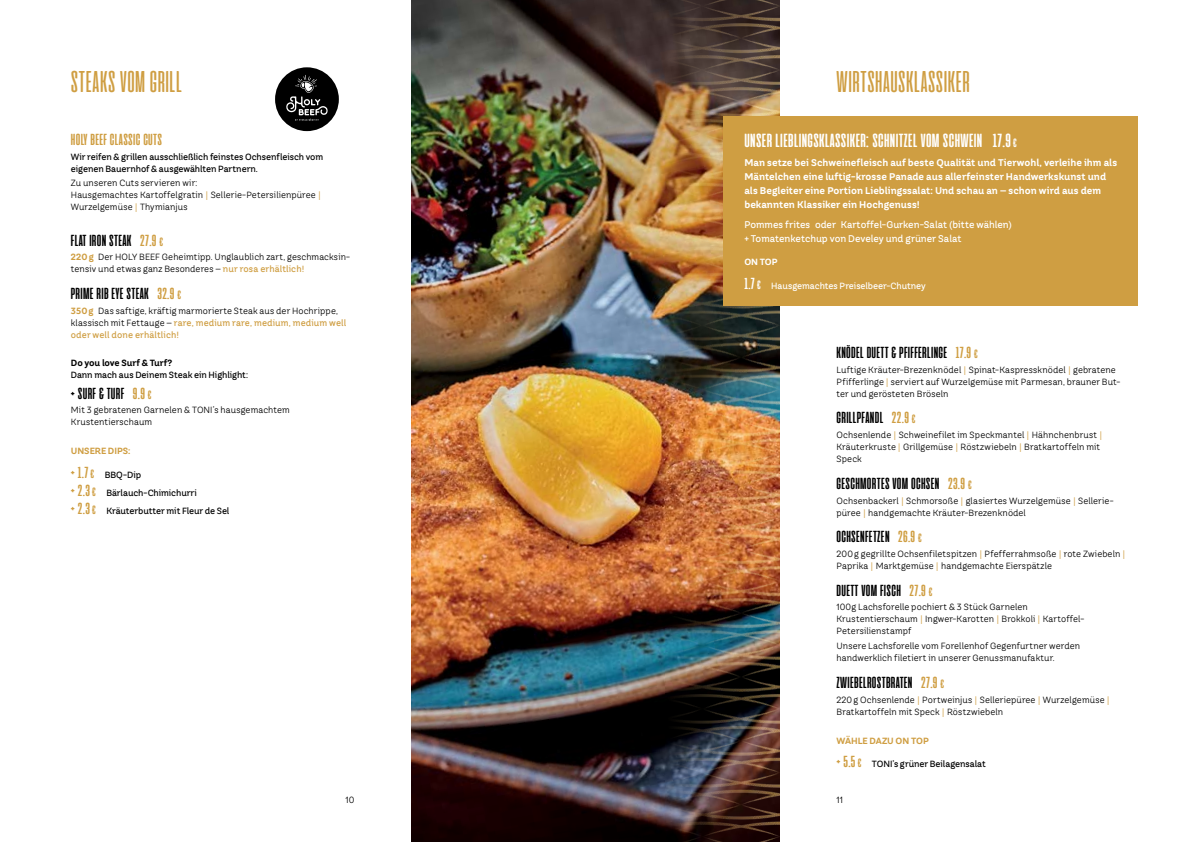
<style>
.page{position:relative;width:1191px;height:842px;background:#fff}
.page>*{position:absolute;margin:0;border:0;box-sizing:border-box;transform-origin:0 0}
.t1{font:30px "Cinematografica";letter-spacing:.02em;color:#cf9e42}
.t2{font:700 19px "Cinematografica";letter-spacing:.02em;color:#fff}
.t3{font:700 16px "Cinematografica";letter-spacing:.02em;color:#000}
.t4{font:700 16px "Cinematografica";letter-spacing:.02em;color:#cf9e42}
.t5{font:700 9.8px/14px "TT Hazelnuts";color:#fff}
.t6{font:500 9.8px/14px "TT Hazelnuts";letter-spacing:-.005em;color:#fff}
.t7{font:9px/12px "TT Hazelnuts";letter-spacing:.01em;color:#000}
.t8{font:500 9px/18px "TT Hazelnuts";letter-spacing:-.01em;color:#000}
.t9{font:500 9px "TT Hazelnuts";letter-spacing:-.01em;color:#fff}
.t10{font:700 9px "TT Hazelnuts";letter-spacing:-.005em;color:#cf9e42}
.t11{font:700 9px "TT Hazelnuts";letter-spacing:-.01em;color:#000}
.t12{font:700 9px "TT Hazelnuts";color:#fff}
.s1{color:#cf9e42}
.s2{font-size:12px;color:#cf9e42}
.s3{font-weight:700;color:#cf9e42}
.s4{font-weight:500;color:#cf9e42}
.s5{font-family:"Cinematografica";font-weight:700;font-size:16px;color:#cf9e42}
.s6{font-family:"Cinematografica";font-weight:700;font-size:12px;color:#cf9e42}
.s7{font-size:12px}
.s8{font-family:"Cinematografica";font-weight:700;font-size:16px}
.s9{font-family:"Cinematografica";font-weight:700;font-size:12px}
</style>
<div class="page">
<img style="left:411px;top:0;width:255px;height:842px">
<img style="left:666px;top:0;width:114px;height:842px">
<div style="left:723px;top:116px;width:414px;height:190px;background:#cf9e42"></div>
<div style="left:275px;top:67px;width:64px;height:64px;background:#000;border-radius:50%"></div>
<svg style="left:286px;top:75px;width:42px;height:46px"></svg>
<h1 class="t1" style="left:71px;top:66px;width:112px">STEAKS VOM GRILL</h1>
<h1 class="t1" style="left:836px;top:66px;width:135px">WIRTSHAUSKLASSIKER</h1>
<h3 class="t4" style="left:71px;top:131px;width:93px">HOLY BEEF CLASSIC CUTS</h3>
<p class="t8" style="left:71px;top:150px;width:254px;line-height:12px">Wir reifen &amp; grillen ausschließlich feinstes Ochsenfleisch vom eigenen Bauernhof &amp; ausgewählten Partnern.</p>
<p class="t7" style="left:71px;top:177px;width:252px">Zu unseren Cuts servieren wir:<br>Hausgemachtes Kartoffelgratin <span class="s1">|</span> Sellerie-Petersilienpüree <span class="s1">|<br></span>Wurzelgemüse <span class="s1">|</span> Thymianjus</p>
<h3 class="t3" style="left:71px;top:231px;width:94px">FLAT IRON STEAK <span class="s1">27.9</span> <span class="s2">€</span></h3>
<p class="t7" style="left:71px;top:251px;width:281px"><span class="s3">220g</span> Der HOLY BEEF Geheimtipp. Unglaublich zart, geschmacksin&shy;tensiv und etwas ganz Besonderes – <span class="s4">nur rosa erhältlich!</span></p>
<h3 class="t3" style="left:71px;top:285px;width:112px">PRIME RIB EYE STEAK <span class="s1">32.9</span> <span class="s2">€</span></h3>
<p class="t7" style="left:71px;top:304px;width:277px"><span class="s3">350g</span> Das saftige, kräftig marmorierte Steak aus der Hochrippe, klassisch mit Fettauge – <span class="s4">rare, medium rare, medium, medium well oder well done erhältlich!</span></p>
<p class="t11" style="left:71px;top:357px;width:103px">Do you love Surf &amp; Turf?</p>
<p class="t8" style="left:71px;top:365px;width:179px">Dann mach aus Deinem Steak ein Highlight:</p>
<h3 class="t3" style="left:71px;top:384px;width:82px">+ SURF &amp; TURF <span class="s1">9.9</span> <span class="s2">€</span></h3>
<p class="t7" style="left:71px;top:404px;width:221px">Mit 3 gebratenen Garnelen &amp; TONI’s hausgemachtem<br>Krustentierschaum</p>
<p class="t10" style="left:71px;top:445px;width:61px">UNSERE DIPS:</p>
<p class="t8" style="left:71px;top:466px;width:160px"><span class="s5">+ 1.7</span> <span class="s6">€</span> BBQ-Dip<br><span class="s5">+ 2.3</span> <span class="s6">€</span> Bärlauch-Chimichurri<br><span class="s5">+ 2.3</span> <span class="s6">€</span> Kräuterbutter mit Fleur de Sel</p>
<h2 class="t2" style="left:744px;top:130px;width:274px">UNSER LIEBLINGSKLASSIKER: SCHNITZEL VOM SCHWEIN 17.9 <span class="s7">€</span></h2>
<p class="t5" style="left:744px;top:156px;width:374px">Man setze bei Schweinefleisch auf beste Qualität und Tierwohl, verleihe ihm als Mäntelchen eine luftig-krosse Panade aus allerfeinster Handwerkskunst und als Begleiter eine Portion Lieblingssalat: Und schau an – schon wird aus dem bekannten Klassiker ein Hochgenuss!</p>
<p class="t6" style="left:744px;top:217px;width:269px">Pommes frites oder Kartoffel-Gurken-Salat (bitte wählen) + Tomatenketchup von Develey und grüner Salat</p>
<p class="t12" style="left:744px;top:256px;width:35px">ON TOP</p>
<p class="t9" style="left:744px;top:280px;width:183px"><span class="s8">1.7</span> <span class="s9">€</span> Hausgemachtes Preiselbeer-Chutney</p>
<h3 class="t3" style="left:836px;top:344px;width:143px">KNÖDEL DUETT &amp; PFIFFERLINGE <span class="s1">17.9</span> <span class="s2">€</span></h3>
<p class="t7" style="left:836px;top:364px;width:285px">Luftige Kräuter-Brezenknödel <span class="s1">|</span> Spinat-Kaspressknödel <span class="s1">|</span> gebratene<br>Pfifferlinge <span class="s1">|</span> serviert auf Wurzelgemüse mit Parmesan, brauner But&shy;ter und gerösteten Bröseln</p>
<h3 class="t3" style="left:836px;top:409px;width:81px">GRILLPFANDL <span class="s1">22.9</span> <span class="s2">€</span></h3>
<p class="t7" style="left:836px;top:429px;width:267px">Ochsenlende <span class="s1">|</span> Schweinefilet im Speckmantel <span class="s1">|</span> Hähnchenbrust <span class="s1">|<br></span>Kräuterkruste <span class="s1">|</span> Grillgemüse <span class="s1">|</span> Röstzwiebeln <span class="s1">|</span> Bratkartoffeln mit<br>Speck</p>
<h3 class="t3" style="left:836px;top:475px;width:137px">GESCHMORTES VOM OCHSEN <span class="s1">23.9</span> <span class="s2">€</span></h3>
<p class="t7" style="left:836px;top:494px;width:279px">Ochsenbackerl <span class="s1">|</span> Schmorsoße <span class="s1">|</span> glasiertes Wurzelgemüse <span class="s1">|</span> Sellerie&shy;püree <span class="s1">|</span> handgemachte Kräuter-Brezenknödel</p>
<h3 class="t3" style="left:836px;top:528px;width:87px">OCHSENFETZEN <span class="s1">26.9</span> <span class="s2">€</span></h3>
<p class="t7" style="left:836px;top:548px;width:290px">200g gegrillte Ochsenfiletspitzen <span class="s1">|</span> Pfefferrahmsoße <span class="s1">|</span> rote Zwiebeln <span class="s1">|<br></span>Paprika <span class="s1">|</span> Marktgemüse <span class="s1">|</span> handgemachte Eierspätzle</p>
<h3 class="t3" style="left:836px;top:581px;width:97px">DUETT VOM FISCH <span class="s1">27.9</span> <span class="s2">€</span></h3>
<p class="t7" style="left:836px;top:601px;width:249px">100g Lachsforelle pochiert &amp; 3 Stück Garnelen<br>Krustentierschaum <span class="s1">|</span> Ingwer-Karotten <span class="s1">|</span> Brokkoli <span class="s1">|</span> Kartoffel-<br>Petersilienstampf</p>
<p class="t7" style="left:836px;top:640px;width:245px">Unsere Lachsforelle vom Forellenhof Gegenfurtner werden handwerklich filetiert in unserer Genussmanufaktur.</p>
<h3 class="t3" style="left:836px;top:674px;width:109px">ZWIEBELROSTBRATEN <span class="s1">27.9</span> <span class="s2">€</span></h3>
<p class="t7" style="left:836px;top:693px;width:275px">220g Ochsenlende <span class="s1">|</span> Portweinjus <span class="s1">|</span> Selleriepüree <span class="s1">|</span> Wurzelgemüse <span class="s1">|<br></span>Bratkartoffeln mit Speck <span class="s1">|</span> Röstzwiebeln</p>
<p class="t10" style="left:836px;top:734px;width:94px">WÄHLE DAZU ON TOP</p>
<p class="t8" style="left:836px;top:755px;width:151px"><span class="s5">+ 5.5</span> <span class="s6">€</span> TONI’s grüner Beilagensalat</p>
<p class="t7" style="left:345px;top:793px;width:10px">10</p>
<p class="t7" style="left:836px;top:793px;width:8px">11</p>
</div>
